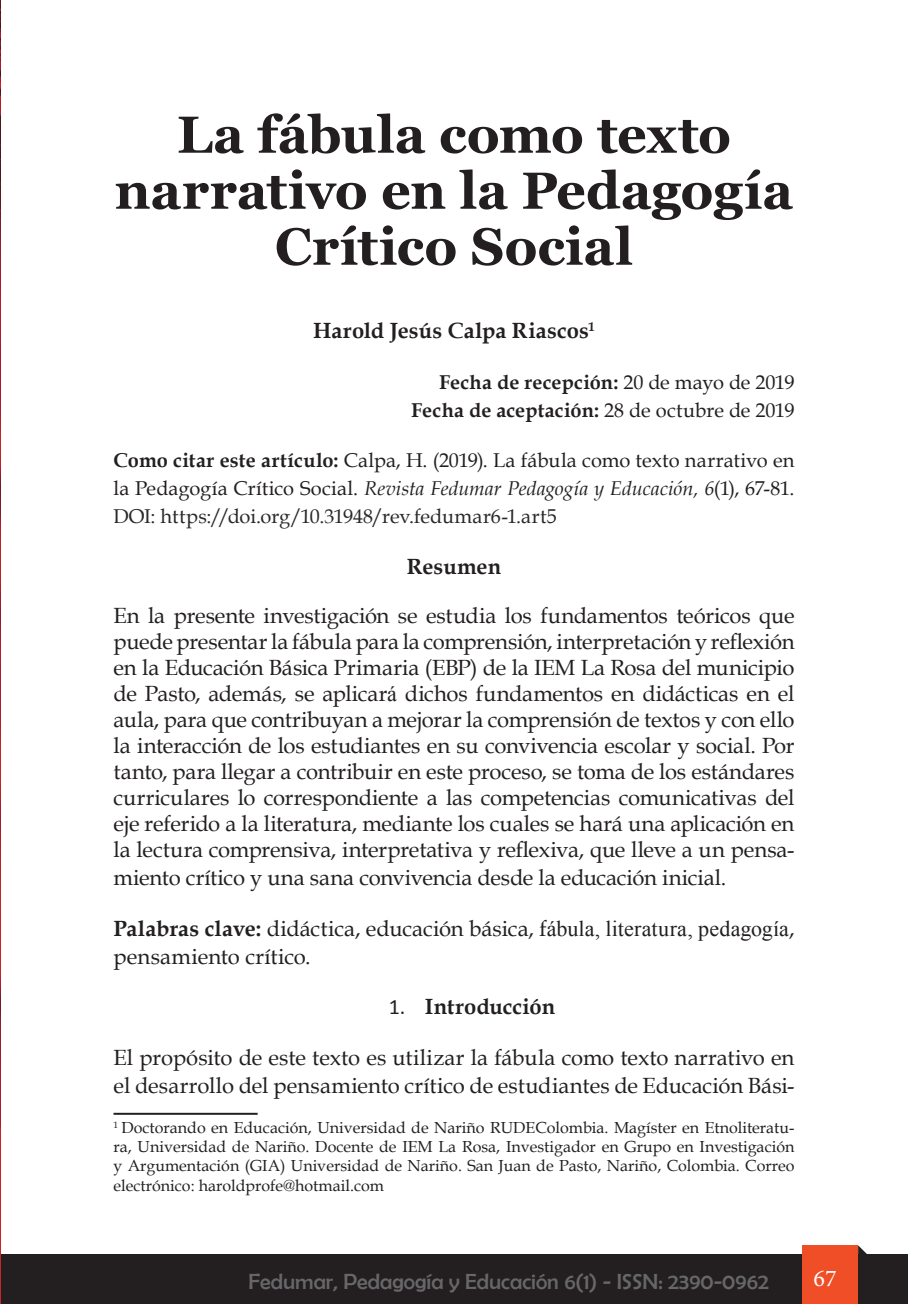
<style>
.page{position:relative;width:908px;height:1304px;background:#fff}
.page>*{position:absolute;margin:0;border:0;box-sizing:border-box;transform-origin:0 0}
.t1{font:700 52px/56px "Georgia";letter-spacing:-.005em;color:#231f20;text-align:center}
.t2{font:24px "Minion Pro";color:#fff}
.t3{font:22px/26px "Book Antiqua";letter-spacing:-.005em;color:#231f20}
.t4{font:22px "Berlin Sans FB";color:#67676a}
.t5{font:700 22px "Book Antiqua";letter-spacing:.005em;color:#231f20}
.t6{font:20px/28px "Book Antiqua";letter-spacing:.005em;color:#231f20;text-align:justify}
.t7{font:700 20px/28px "Book Antiqua";letter-spacing:.01em;color:#231f20;text-align:right}
.t8{font:16px/19.2px "Book Antiqua";color:#231f20;text-align:justify}
.s1{font-weight:400}
.s2{font-weight:700}
.s3{font-style:italic}
.s4{color:#2a2829}
.s5{font-family:"Times New Roman"}
.s6{font-family:"Calibri";font-weight:400}
</style>
<div class="page">
<div style="left:0;top:1254px;width:907px;height:50px;background:#231f20"></div>
<div style="left:802px;top:1245px;width:55px;height:59px;background:#f04e27"></div>
<svg style="left:857px;top:1245px;width:9px;height:9px"></svg>
<img style="left:0;top:0;width:1px;height:1304px">
<hr style="left:113px;top:1113px;width:144px;height:2px;background:#231f20">
<h1 class="t1" style="left:115px;top:107px;width:679px">La fábula como texto narrativo en la Pedagogía<br>Crítico Social</h1>
<p class="t5" style="left:313px;top:316px;width:283px">Harold Jesús Calpa Riascos<sup>1</sup></p>
<p class="t7" style="left:411px;top:368px;width:384px">Fecha de recepción: <span class="s1">20 de mayo de 2019<br></span>Fecha de aceptación: <span class="s1">28 de octubre de 2019</span></p>
<p class="t6" style="left:113px;top:446px;width:682px"><span class="s2">Como citar este artículo:</span> Calpa, H. (2019). La fábula como texto narrativo en la Pedagogía Crítico Social. <span class="s3">Revista Fedumar Pedagogía y Educación, 6</span>(1), 67-81.<br><span class="s4">DOI: https://doi.org/10.31948/rev.fedumar6-1.art5</span></p>
<p class="t5" style="left:406px;top:552px;width:96px">Resumen</p>
<p class="t3" style="left:113px;top:602px;width:682px;text-align:justify">En la presente investigación se estudia los fundamentos teóricos que puede presentar la fábula para la comprensión, interpretación y reflexión en la Educación Básica Primaria (EBP) de la IEM La Rosa del municipio de Pasto, además, se aplicar<span class="s5">á</span> dichos fundamentos en didácticas en el aula, para que contribuyan a mejorar la comprensión de textos y con ello la interacción de los estudiantes en su convivencia escolar y social. Por tanto, para llegar a contribuir en este proceso, se toma de los estándares curriculares lo correspondiente a las competencias comunicativas del eje referido a la literatura, mediante los cuales se hará una aplicación en la lectura comprensiva, interpretativa y reflexiva, que lleve a un pensa-</p>
<p class="t3" style="left:113px;top:864px;width:614px">miento crítico y una sana convivencia desde la educación inicial.</p>
<p class="t3" style="left:113px;top:914px;width:682px;line-height:28px"><span class="s2">Palabras clave:</span> didáctica, educación básica, f<span class="s5">ábula, literatura, pedagogía</span>, pensamiento crítico.</p>
<p class="t5" style="left:389px;top:992px;width:168px"><span class="s6">1.</span> Introducción</p>
<p class="t3" style="left:113px;top:1043px;width:682px;line-height:28px">El propósito de este texto es utilizar la fábula como texto narrativo en el desarrollo del pensamiento crítico de estudiantes de Educación Bási-</p>
<p class="t8" style="left:113px;top:1118px;width:682px"><sup>1</sup> Doctorando en Educación, Universidad de Nariño RUDEColombia. Magíster en Etnoliteratu&shy;ra, Universidad de Nariño. Docente de IEM La Rosa, Investigador en Grupo en Investigación y Argumentación (GIA) Universidad de Nariño. San Juan de Pasto, Nariño, Colombia. Correo electrónico: haroldprofe@hotmail.com</p>
<p class="t4" style="left:248px;top:1269px;width:521px">Fedumar, Pedagogía y Educación 6(1) - ISSN: 2390-0962</p>
<p class="t2" style="left:813px;top:1262px;width:25px">67</p>
</div>
